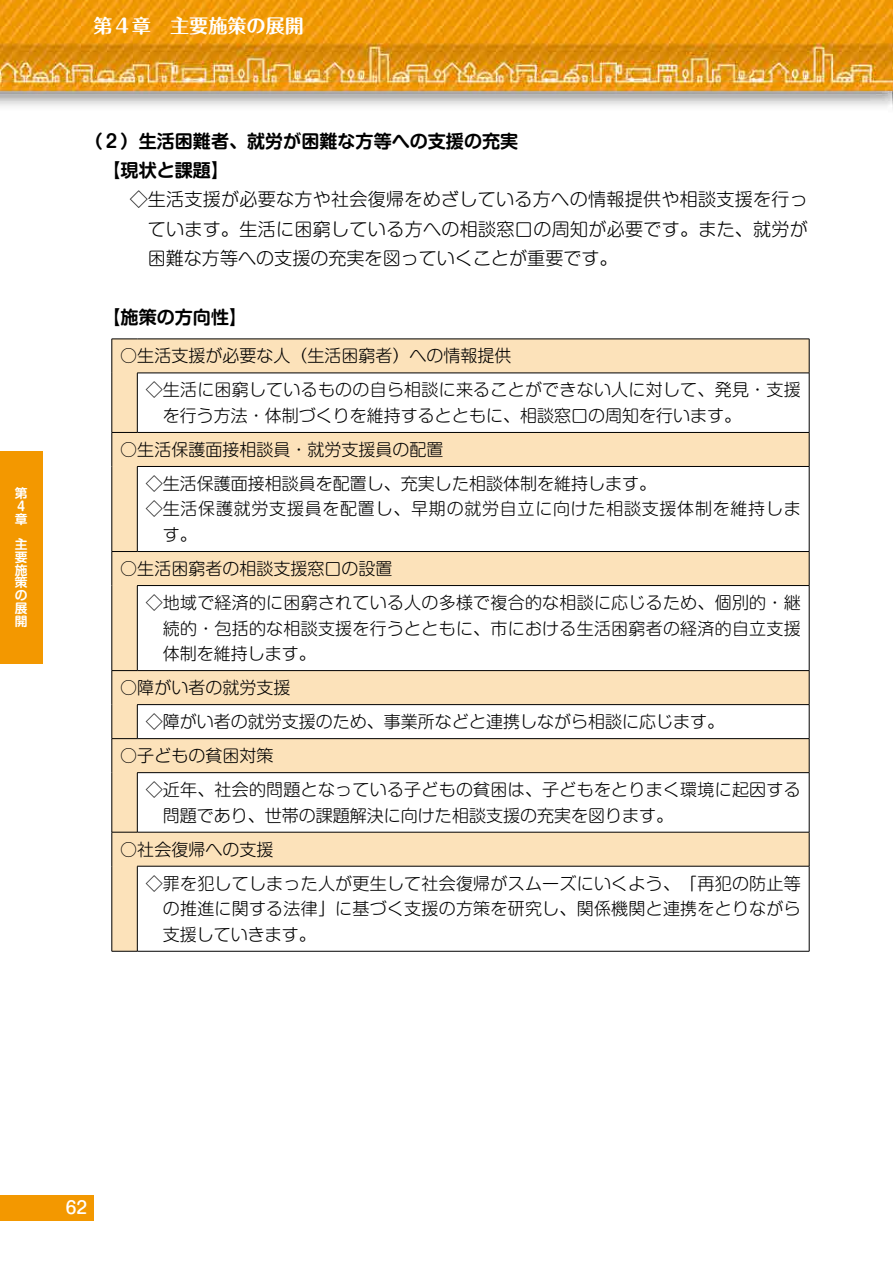
<style>
.page{position:relative;width:893px;height:1263px;background:#fff}
.page>*{position:absolute;margin:0;border:0;box-sizing:border-box;transform-origin:0 0}
.t1{font:700 19.2px "Maru Fo Pro";color:#fff}
.t2{font:300 18px/29.4px "Shin M Go Pr 6";color:#000;text-align:justify}
.t3{font:700 18px/29.4px "Shin M Go Pr 6 De";color:#000}
.t4{font:300 16.95px/34px "Shin M Go Pr 6";letter-spacing:.015em;color:#000}
.t5{font:300 16.95px/25.5px "Shin M Go Pr 6";letter-spacing:.045em;color:#000}
.t6{font:500 16.95px "Shin M Go Pr 6";color:#fff}
.t7{font:700 12.75px/12.8px "Shin M Go Pr 6 De";color:#fff}
</style>
<div class="page">
<img style="left:0;top:0;width:893px;height:108px">
<div style="left:0;top:1195px;width:94px;height:25px;background:#f39800"></div>
<div style="left:0;top:451px;width:43px;height:212px;background:#f39800"></div>
<svg style="left:113px;top:340px;width:696px;height:611px"></svg>
<svg style="left:113px;top:339px;width:24px;height:1px"></svg>
<hr style="left:112px;top:339px;width:1px;height:34px;background:#000">
<hr style="left:137px;top:339px;width:672px;height:1px;background:#000">
<hr style="left:809px;top:339px;width:1px;height:34px;background:#000">
<hr style="left:112px;top:373px;width:1px;height:59px;background:#000">
<hr style="left:137px;top:373px;width:672px;height:1px;background:#000">
<hr style="left:137px;top:373px;width:1px;height:59px;background:#000">
<hr style="left:809px;top:373px;width:1px;height:59px;background:#000">
<svg style="left:112px;top:432px;width:25px;height:1px"></svg>
<hr style="left:112px;top:433px;width:1px;height:33px;background:#000">
<hr style="left:137px;top:432px;width:672px;height:1px;background:#000">
<hr style="left:809px;top:433px;width:1px;height:33px;background:#000">
<hr style="left:112px;top:466px;width:1px;height:85px;background:#000">
<hr style="left:137px;top:466px;width:672px;height:1px;background:#000">
<hr style="left:137px;top:467px;width:1px;height:84px;background:#000">
<hr style="left:809px;top:467px;width:1px;height:84px;background:#000">
<svg style="left:112px;top:551px;width:25px;height:1px"></svg>
<hr style="left:112px;top:552px;width:1px;height:33px;background:#000">
<hr style="left:137px;top:551px;width:672px;height:1px;background:#000">
<hr style="left:809px;top:552px;width:1px;height:33px;background:#000">
<hr style="left:112px;top:585px;width:1px;height:85px;background:#000">
<hr style="left:137px;top:585px;width:672px;height:1px;background:#000">
<hr style="left:137px;top:586px;width:1px;height:84px;background:#000">
<hr style="left:809px;top:586px;width:1px;height:84px;background:#000">
<svg style="left:112px;top:670px;width:25px;height:1px"></svg>
<hr style="left:112px;top:671px;width:1px;height:34px;background:#000">
<hr style="left:137px;top:670px;width:672px;height:1px;background:#000">
<hr style="left:809px;top:671px;width:1px;height:33px;background:#000">
<hr style="left:112px;top:705px;width:1px;height:33px;background:#000">
<hr style="left:137px;top:704px;width:672px;height:1px;background:#000">
<hr style="left:137px;top:705px;width:1px;height:33px;background:#000">
<hr style="left:809px;top:705px;width:1px;height:33px;background:#000">
<svg style="left:112px;top:738px;width:25px;height:1px"></svg>
<hr style="left:112px;top:739px;width:1px;height:34px;background:#000">
<hr style="left:137px;top:738px;width:672px;height:1px;background:#000">
<hr style="left:809px;top:739px;width:1px;height:33px;background:#000">
<hr style="left:112px;top:773px;width:1px;height:59px;background:#000">
<hr style="left:137px;top:772px;width:672px;height:1px;background:#000">
<hr style="left:137px;top:773px;width:1px;height:59px;background:#000">
<hr style="left:809px;top:773px;width:1px;height:59px;background:#000">
<svg style="left:113px;top:832px;width:24px;height:1px"></svg>
<hr style="left:112px;top:832px;width:1px;height:34px;background:#000">
<hr style="left:137px;top:832px;width:672px;height:1px;background:#000">
<hr style="left:809px;top:832px;width:1px;height:34px;background:#000">
<hr style="left:112px;top:866px;width:1px;height:85px;background:#000">
<hr style="left:137px;top:866px;width:672px;height:1px;background:#000">
<hr style="left:137px;top:866px;width:1px;height:85px;background:#000">
<hr style="left:809px;top:866px;width:1px;height:85px;background:#000">
<svg style="left:112px;top:951px;width:25px;height:1px"></svg>
<hr style="left:137px;top:951px;width:672px;height:1px;background:#000">
<p class="t7" style="left:15px;top:486px;width:14px">第<br>４章</p>
<p class="t7" style="left:15px;top:537px;width:14px;text-align:justify">主要施策の展開</p>
<p class="t1" style="left:94px;top:10px;width:212px">第４章　主要施策の展開</p>
<p class="t3" style="left:103px;top:125px;width:417px;text-indent:-18px">（２）生活困難者、就労が困難な方等への支援の充実【現状と課題】</p>
<p class="t2" style="left:148px;top:184px;width:662px;text-indent:-18px">◇生活支援が必要な方や社会復帰をめざしている方への情報提供や相談支援を行っています。生活に困窮している方への相談窓口の周知が必要です。また、就労が困難な方等への支援の充実を図っていくことが重要です。</p>
<p class="t3" style="left:103px;top:301px;width:146px">【施策の方向性】</p>
<p class="t4" style="left:146px;top:338px;width:656px;text-indent:-26px">○生活支援が必要な人（生活困窮者）への情報提供<br>◇生活に困窮しているものの自ら相談に来ることができない人に対して、発見・支援</p>
<p class="t4" style="left:163px;top:397px;width:580px">を行う方法・体制づくりを維持するとともに、相談窓口の周知を行います。</p>
<p class="t4" style="left:146px;top:431px;width:512px;text-indent:-26px">○生活保護面接相談員・就労支援員の配置<br>◇生活保護面接相談員を配置し、充実した相談体制を維持します。</p>
<p class="t5" style="left:163px;top:495px;width:639px;text-indent:-17px">◇生活保護就労支援員を配置し、早期の就労自立に向けた相談支援体制を維持します。</p>
<p class="t4" style="left:146px;top:551px;width:656px;text-indent:-26px">○生活困窮者の相談支援窓口の設置<br>◇地域で経済的に困窮されている人の多様で複合的な相談に応じるため、個別的・継</p>
<p class="t4" style="left:163px;top:614px;width:639px;line-height:25.5px">続的・包括的な相談支援を行うとともに、市における生活困窮者の経済的自立支援体制を維持します。</p>
<p class="t4" style="left:146px;top:670px;width:580px;text-indent:-26px">○障がい者の就労支援<br>◇障がい者の就労支援のため、事業所などと連携しながら相談に応じます。</p>
<p class="t4" style="left:146px;top:738px;width:656px;text-indent:-26px">○子どもの貧困対策<br>◇近年、社会的問題となっている子どもの貧困は、子どもをとりまく環境に起因する</p>
<p class="t4" style="left:163px;top:797px;width:512px">問題であり、世帯の課題解決に向けた相談支援の充実を図ります。</p>
<p class="t4" style="left:146px;top:831px;width:656px;text-indent:-26px">○社会復帰への支援<br>◇罪を犯してしまった人が更生して社会復帰がスムーズにいくよう、「再犯の防止等</p>
<p class="t4" style="left:163px;top:895px;width:639px;line-height:25.5px">の推進に関する法律」に基づく支援の方策を研究し、関係機関と連携をとりながら支援していきます。</p>
<p class="t6" style="left:66px;top:1194px;width:23px">62</p>
</div>
